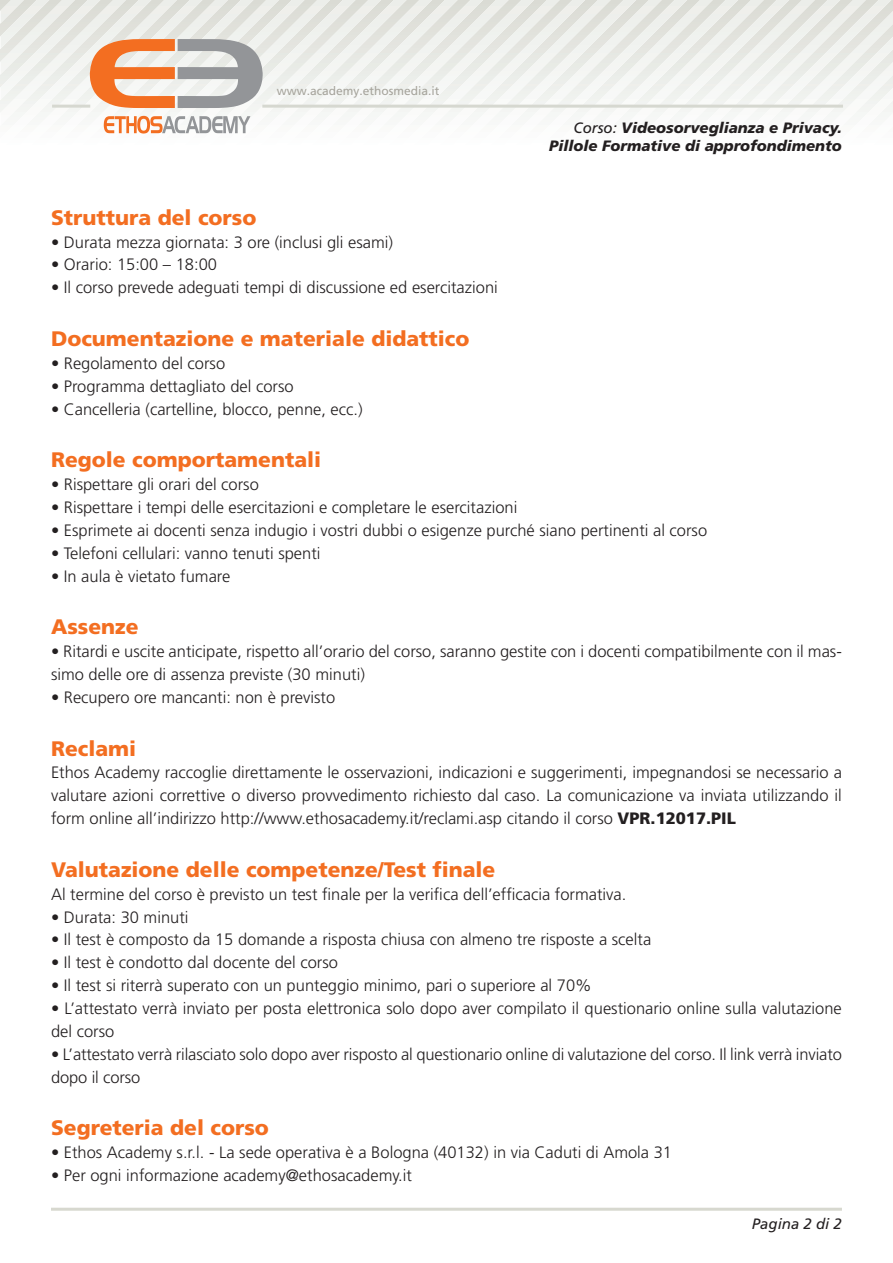
<style>
.page{position:relative;width:893px;height:1263px;background:#fff}
.page>*{position:absolute;margin:0;border:0;box-sizing:border-box;transform-origin:0 0}
.t1{font:900 21px "Frutiger";color:#f36e21}
.t2{font:300 16.5px/22.8px "Frutiger";color:#231f20}
.t3{font:italic 900 15px/18px "Frutiger";color:#231f20;text-align:right}
.t4{font:italic 15px "Frutiger";color:#231f20}
.t5{font:12px "Frutiger";color:#a6a49c}
.s1{font-weight:400}
.s2{font-weight:900}
</style>
<div class="page">
<svg style="left:0;top:0;width:893px;height:134px"></svg>
<hr style="left:51px;top:1208px;width:791px;height:3px;background:#d7d8cf">
<p class="t5" style="left:277px;top:84px;width:164px">www.academy.ethosmedia.it</p>
<p class="t3" style="left:549px;top:118px;width:294px"><span class="s1">Corso:</span> Videosorveglianza e Privacy.<br>Pillole Formative di approfondimento</p>
<p class="t1" style="left:51px;top:205px;width:207px">Struttura del corso</p>
<p class="t2" style="left:51px;top:230px;width:343px">• Durata mezza giornata: 3 ore (inclusi gli esami)</p>
<p class="t2" style="left:51px;top:253px;width:167px">• Orario: 15:00 – 18:00</p>
<p class="t2" style="left:51px;top:276px;width:448px">• Il corso prevede adeguati tempi di discussione ed esercitazioni</p>
<p class="t1" style="left:51px;top:326px;width:420px">Documentazione e materiale didattico</p>
<p class="t2" style="left:51px;top:352px;width:176px">• Regolamento del corso</p>
<p class="t2" style="left:51px;top:375px;width:244px">• Programma dettagliato del corso</p>
<p class="t2" style="left:51px;top:397px;width:313px">• Cancelleria (cartelline, blocco, penne, ecc.)</p>
<p class="t1" style="left:51px;top:447px;width:272px">Regole comportamentali</p>
<p class="t2" style="left:51px;top:473px;width:209px">• Rispettare gli orari del corso</p>
<p class="t2" style="left:51px;top:496px;width:468px">• Rispettare i tempi delle esercitazioni e completare le esercitazioni</p>
<p class="t2" style="left:51px;top:519px;width:658px">• Esprimete ai docenti senza indugio i vostri dubbi o esigenze purché siano pertinenti al corso</p>
<p class="t2" style="left:51px;top:542px;width:271px">• Telefoni cellulari: vanno tenuti spenti</p>
<p class="t2" style="left:51px;top:564px;width:181px">• In aula è vietato fumare</p>
<p class="t1" style="left:51px;top:614px;width:89px">Assenze</p>
<p class="t2" style="left:51px;top:640px;width:792px">• Ritardi e uscite anticipate, rispetto all’orario del corso, saranno gestite con i docenti compatibilmente con il mas&shy;simo delle ore di assenza previste (30 minuti)</p>
<p class="t2" style="left:51px;top:686px;width:286px">• Recupero ore mancanti: non è previsto</p>
<p class="t1" style="left:51px;top:735px;width:87px">Reclami</p>
<p class="t2" style="left:51px;top:761px;width:792px;text-align:justify">Ethos Academy raccoglie direttamente le osservazioni, indicazioni e suggerimenti, impegnandosi se necessario a valutare azioni correttive o diverso provvedimento richiesto dal caso. La comunicazione va inviata utilizzando il form online all’indirizzo http://www.ethosacademy.it/reclami.asp citando il corso <span class="s2">VPR.12017.PIL</span></p>
<p class="t1" style="left:51px;top:857px;width:446px">Valutazione delle competenze/Test finale</p>
<p class="t2" style="left:51px;top:882px;width:574px">Al termine del corso è previsto un test finale per la verifica dell’efficacia formativa.</p>
<p class="t2" style="left:51px;top:905px;width:139px">• Durata: 30 minuti</p>
<p class="t2" style="left:51px;top:928px;width:602px">• Il test è composto da 15 domande a risposta chiusa con almeno tre risposte a scelta</p>
<p class="t2" style="left:51px;top:951px;width:288px">• Il test è condotto dal docente del corso</p>
<p class="t2" style="left:51px;top:974px;width:542px">• Il test si riterrà superato con un punteggio minimo, pari o superiore al 70%</p>
<p class="t2" style="left:51px;top:997px;width:792px">• L’attestato verrà inviato per posta elettronica solo dopo aver compilato il questionario online sulla valutazione del corso</p>
<p class="t2" style="left:51px;top:1043px;width:792px">• L’attestato verrà rilasciato solo dopo aver risposto al questionario online di valutazione del corso. Il link verrà inviato dopo il corso</p>
<p class="t1" style="left:51px;top:1115px;width:219px">Segreteria del corso</p>
<p class="t2" style="left:51px;top:1141px;width:623px">• Ethos Academy s.r.l. - La sede operativa è a Bologna (40132) in via Caduti di Amola 31</p>
<p class="t2" style="left:51px;top:1164px;width:362px">• Per ogni informazione academy@ethosacademy.it</p>
<p class="t4" style="left:752px;top:1215px;width:92px">Pagina 2 di 2</p>
</div>
